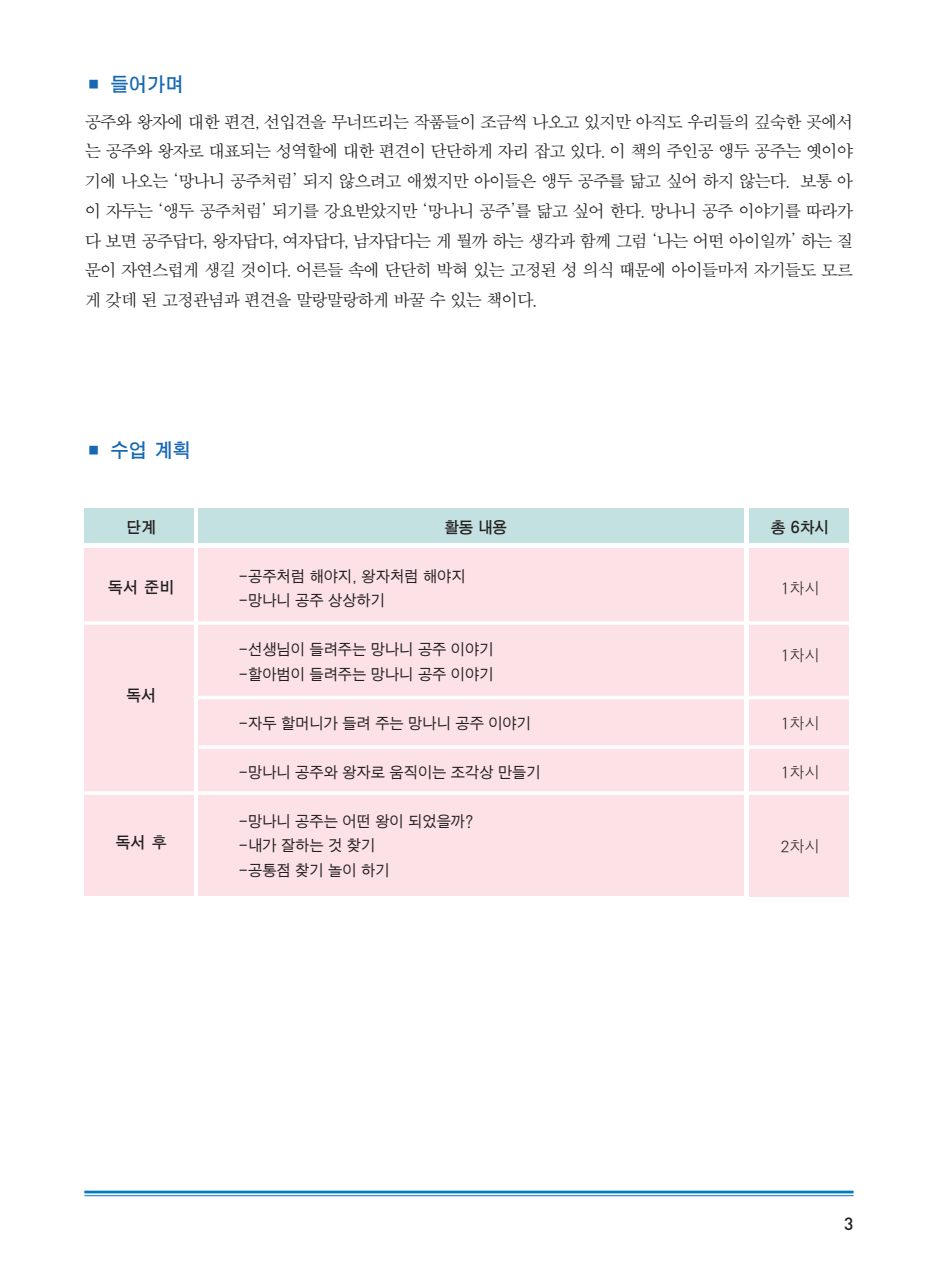
<style>
.page{position:relative;width:933px;height:1275px;background:#fff}
.page>*{position:absolute;margin:0;border:0;box-sizing:border-box;transform-origin:0 0}
.t1{font:19.25px "SMT Gothic Std";color:#1768b4}
.t2{font:500 17.5px "DIN";color:#231f20}
.t3{font:17.15px/29.8px "SMSS Myung Jo 10 Std";letter-spacing:-.1em;color:#231f20;text-align:justify}
.t4{font:15.75px/24.5px "SM3 J Gothic 03";letter-spacing:-.05em;color:#231f20;scale:.95 1}
.t5{font:15.75px "SMT Gothic Std";color:#231f20;scale:.96 1}
.t6{font:15.75px "SM3 J Gothic 01";color:#231f20;scale:.95 1}
.t7{font:15.75px "SMT Gothic Std";color:#231f20;scale:.95 1}
</style>
<div class="page">
<div style="left:84px;top:508px;width:109px;height:35px;background:#c3e1e0"></div>
<div style="left:84px;top:548px;width:109px;height:347px;background:#fce2e6"></div>
<div style="left:198px;top:508px;width:546px;height:35px;background:#c3e1e0"></div>
<div style="left:198px;top:548px;width:546px;height:347px;background:#fce2e6"></div>
<div style="left:749px;top:508px;width:99px;height:35px;background:#c3e1e0"></div>
<div style="left:749px;top:548px;width:99px;height:349px;background:#fce2e6"></div>
<hr style="left:84px;top:621px;width:769px;height:4px;background:#fff">
<hr style="left:193px;top:696px;width:659px;height:3px;background:#fff">
<hr style="left:198px;top:745px;width:654px;height:4px;background:#fff">
<hr style="left:84px;top:791px;width:768px;height:4px;background:#fff">
<hr style="left:84px;top:1191px;width:769px;height:2px;background:#007ac0">
<hr style="left:84px;top:1195px;width:769px;height:1px;background:#007ac0">
<p class="t1" style="left:84px;top:74px;width:101px">■ 들어가며</p>
<p class="t3" style="left:84px;top:107px;width:770px">공주와 왕자에 대한 편견, 선입견을 무너뜨리는 작품들이 조금씩 나오고 있지만 아직도 우리들의 깊숙한 곳에서 는 공주와 왕자로 대표되는 성역할에 대한 편견이 단단하게 자리 잡고 있다. 이 책의 주인공 앵두 공주는 옛이야 기에 나오는 ‘망나니 공주처럼’ 되지 않으려고 애썼지만 아이들은 앵두 공주를 닮고 싶어 하지 않는다. 보통 아 이 자두는 ‘앵두 공주처럼’ 되기를 강요받았지만 ‘망나니 공주’를 닮고 싶어 한다. 망나니 공주 이야기를 따라가 다 보면 공주답다, 왕자답다, 여자답다, 남자답다는 게 뭘까 하는 생각과 함께 그럼 ‘나는 어떤 아이일까’ 하는 질 문이 자연스럽게 생길 것이다. 어른들 속에 단단히 박혀 있는 고정된 성 의식 때문에 아이들마저 자기들도 모르 게 갖데 된 고정관념과 편견을 말랑말랑하게 바꿀 수 있는 책이다.</p>
<p class="t1" style="left:84px;top:440px;width:108px">■ 수업 계획</p>
<p class="t5" style="left:126px;top:519px;width:33px">단계</p>
<p class="t5" style="left:108px;top:579px;width:71px">독서 준비</p>
<p class="t5" style="left:126px;top:687px;width:33px">독서</p>
<p class="t5" style="left:115px;top:834px;width:55px">독서 후</p>
<p class="t7" style="left:444px;top:519px;width:68px">활동 내용</p>
<p class="t4" style="left:238px;top:564px;width:241px">-공주처럼 해야지, 왕자처럼 해야지 -망나니 공주 상상하기</p>
<p class="t4" style="left:238px;top:638px;width:271px">-선생님이 들려주는 망나니 공주 이야기 -할아범이 들려주는 망나니 공주 이야기</p>
<p class="t4" style="left:238px;top:711px;width:310px">-자두 할머니가 들려 주는 망나니 공주 이야기</p>
<p class="t4" style="left:238px;top:760px;width:320px">-망나니 공주와 왕자로 움직이는 조각상 만들기</p>
<p class="t4" style="left:238px;top:809px;width:250px">-망나니 공주는 어떤 왕이 되었을까? -내가 잘하는 것 찾기<br>-공통점 찾기 놀이 하기</p>
<p class="t5" style="left:770px;top:519px;width:63px">총 6차시</p>
<p class="t6" style="left:780px;top:581px;width:43px">1차시</p>
<p class="t6" style="left:780px;top:647px;width:43px">1차시</p>
<p class="t6" style="left:780px;top:715px;width:43px">1차시</p>
<p class="t6" style="left:780px;top:764px;width:43px">1차시</p>
<p class="t6" style="left:780px;top:838px;width:43px">2차시</p>
<p class="t2" style="left:844px;top:1213px;width:11px">3</p>
</div>
